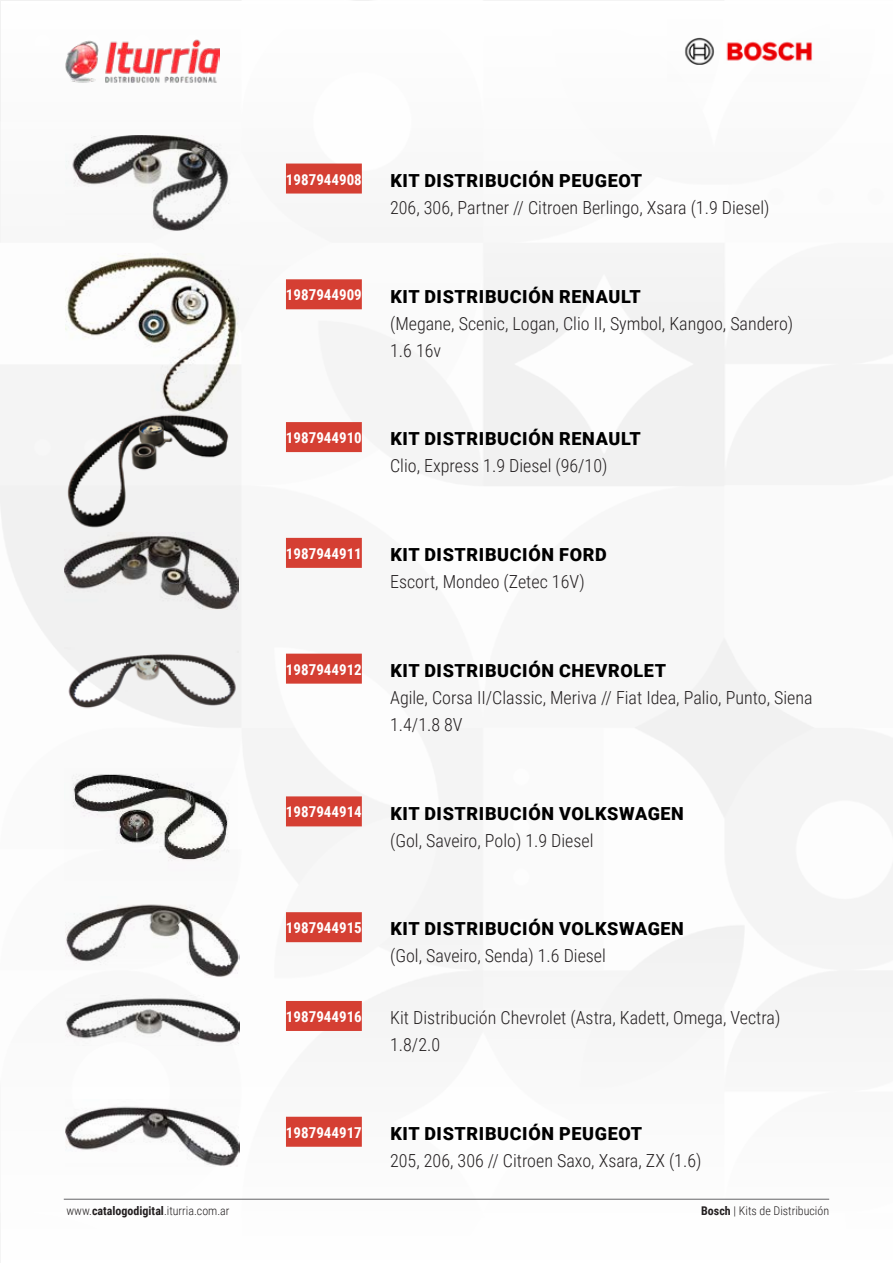
<style>
.page{position:relative;width:893px;height:1263px;background:#fff}
.page>*{position:absolute;margin:0;border:0;box-sizing:border-box;transform-origin:0 0}
.t1{font:300 18px/27px "Roboto Condensed";color:#231f20}
.t2{font:900 18px "Roboto";letter-spacing:.035em;color:#000}
.t3{font:700 15px "Roboto Condensed";color:#fff}
.t4{font:300 12px "Roboto Condensed";color:#231f20}
.s1{font-weight:700}
</style>
<div class="page">
<img style="left:0;top:0;width:893px;height:1263px">
<div style="left:1px;top:915px;width:891px;height:348px;background:#fff"></div>
<div style="left:1px;top:1px;width:891px;height:348px;background:#fff"></div>
<hr style="left:64px;top:1199px;width:765px;height:1px;background:#636366">
<img style="left:684px;top:37px;width:129px;height:28px">
<img style="left:65px;top:39px;width:155px;height:44px">
<div style="left:286px;top:164px;width:76px;height:30px;background:#d53f33"></div>
<div style="left:286px;top:279px;width:76px;height:30px;background:#d53f33"></div>
<div style="left:286px;top:422px;width:76px;height:30px;background:#d53f33"></div>
<div style="left:286px;top:538px;width:76px;height:30px;background:#d53f33"></div>
<div style="left:286px;top:654px;width:76px;height:30px;background:#d53f33"></div>
<div style="left:286px;top:796px;width:76px;height:30px;background:#d53f33"></div>
<div style="left:286px;top:912px;width:76px;height:30px;background:#d53f33"></div>
<div style="left:286px;top:1001px;width:76px;height:30px;background:#d53f33"></div>
<div style="left:286px;top:1117px;width:76px;height:30px;background:#d53f33"></div>
<img style="left:66px;top:135px;width:164px;height:96px">
<img style="left:66px;top:253px;width:173px;height:153px">
<img style="left:66px;top:406px;width:173px;height:124px">
<img style="left:65px;top:533px;width:173px;height:76px">
<img style="left:65px;top:644px;width:173px;height:81px">
<img style="left:65px;top:768px;width:172px;height:112px">
<img style="left:66px;top:896px;width:173px;height:81px">
<img style="left:66px;top:995px;width:173px;height:50px">
<img style="left:66px;top:1106px;width:173px;height:60px">
<p class="t3" style="left:286px;top:169px;width:77px">1987944908</p>
<p class="t2" style="left:390px;top:168px;width:253px">KIT DISTRIBUCIÓN PEUGEOT</p>
<p class="t1" style="left:390px;top:193px;width:381px">206, 306, Partner // Citroen Berlingo, Xsara (1.9 Diesel)</p>
<p class="t3" style="left:286px;top:284px;width:77px">1987944909</p>
<p class="t2" style="left:390px;top:284px;width:252px">KIT DISTRIBUCIÓN RENAULT</p>
<p class="t1" style="left:390px;top:309px;width:405px">(Megane, Scenic, Logan, Clio II, Symbol, Kangoo, Sandero)</p>
<p class="t1" style="left:390px;top:336px;width:52px">1.6 16v</p>
<p class="t3" style="left:286px;top:427px;width:77px">1987944910</p>
<p class="t2" style="left:390px;top:426px;width:252px">KIT DISTRIBUCIÓN RENAULT</p>
<p class="t1" style="left:390px;top:452px;width:219px">Clio, Express 1.9 Diesel (96/10)</p>
<p class="t3" style="left:286px;top:543px;width:77px">1987944911</p>
<p class="t2" style="left:390px;top:542px;width:218px">KIT DISTRIBUCIÓN FORD</p>
<p class="t1" style="left:390px;top:567px;width:196px">Escort, Mondeo (Zetec 16V)</p>
<p class="t3" style="left:286px;top:659px;width:77px">1987944912</p>
<p class="t2" style="left:390px;top:658px;width:277px">KIT DISTRIBUCIÓN CHEVROLET</p>
<p class="t1" style="left:390px;top:683px;width:424px">Agile, Corsa II/Classic, Meriva // Fiat Idea, Palio, Punto, Siena<br>1.4/1.8 8V</p>
<p class="t3" style="left:286px;top:801px;width:77px">1987944914</p>
<p class="t2" style="left:390px;top:801px;width:295px">KIT DISTRIBUCIÓN VOLKSWAGEN</p>
<p class="t1" style="left:390px;top:826px;width:205px">(Gol, Saveiro, Polo) 1.9 Diesel</p>
<p class="t3" style="left:286px;top:917px;width:77px">1987944915</p>
<p class="t2" style="left:390px;top:916px;width:295px">KIT DISTRIBUCIÓN VOLKSWAGEN</p>
<p class="t1" style="left:390px;top:942px;width:217px">(Gol, Saveiro, Senda) 1.6 Diesel</p>
<p class="t3" style="left:286px;top:1006px;width:77px">1987944916</p>
<p class="t1" style="left:390px;top:1004px;width:392px">Kit Distribución Chevrolet (Astra, Kadett, Omega, Vectra)<br>1.8/2.0</p>
<p class="t3" style="left:286px;top:1122px;width:77px">1987944917</p>
<p class="t2" style="left:390px;top:1121px;width:253px">KIT DISTRIBUCIÓN PEUGEOT</p>
<p class="t1" style="left:390px;top:1146px;width:313px">205, 206, 306 // Citroen Saxo, Xsara, ZX (1.6)</p>
<p class="t4" style="left:66px;top:1202px;width:165px">www.<span class="s1">catalogodigital</span>.iturria.com.ar</p>
<p class="t4" style="left:701px;top:1202px;width:129px"><span class="s1">Bosch</span> | Kits de Distribución</p>
</div>
